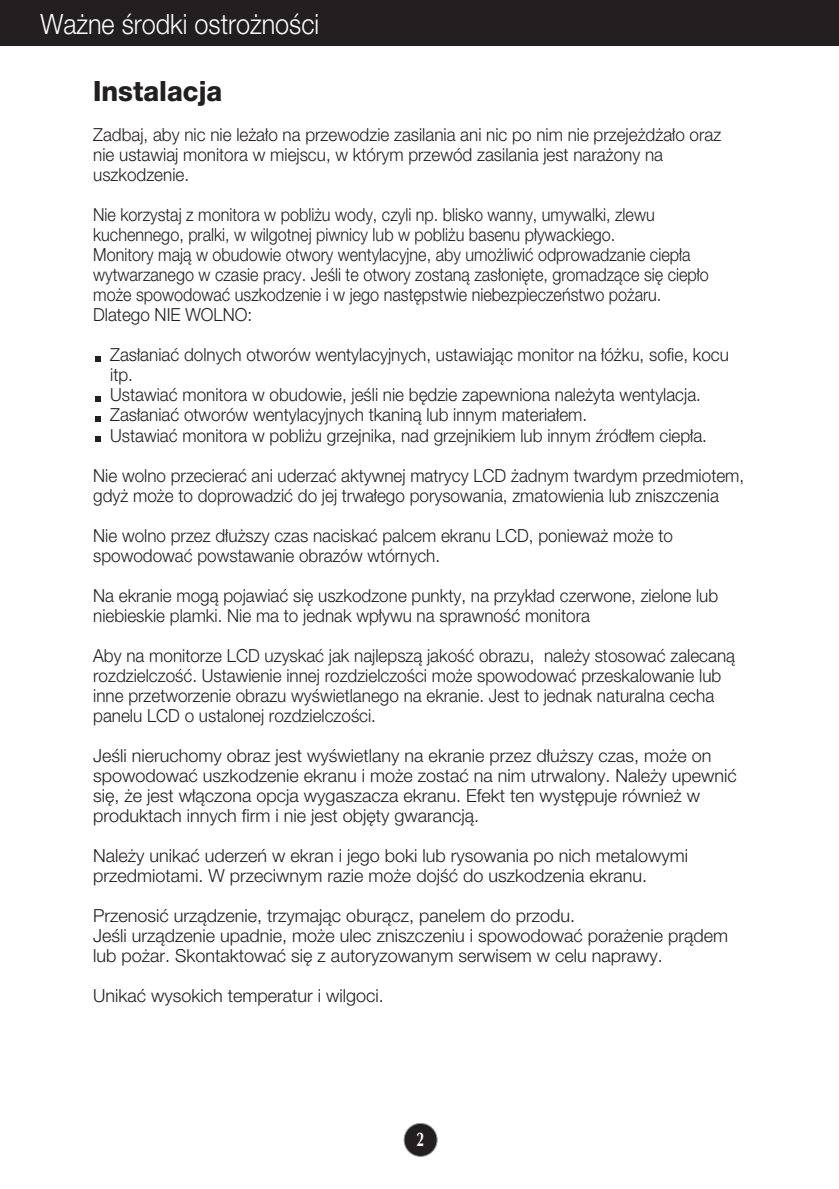
<style>
.page{position:relative;width:839px;height:1189px;background:#fff}
.page>*{position:absolute;margin:0;border:0;box-sizing:border-box;transform-origin:0 0}
.t1{font:300 28px "Helvetica Neue CE";color:#fff;scale:.9 1}
.t2{font:800 28px "Helvetica Neue CE";color:#231f20;scale:.95 1}
.t3{font:700 20px "Optima";color:#fff;scale:.7 1}
.t4{font:300 18px/20px "Helvetica Neue CE";color:#231f20;scale:.95 1}
.t5{font:300 18px/20px "Helvetica Neue CE";color:#231f20}
.t6{font:300 18px/20px "Helvetica Neue CE";color:#231f20;scale:.9 1}
</style>
<div class="page">
<div style="left:404px;top:1123px;width:33px;height:33px;background:#231f20;border-radius:50%"></div>
<div style="left:403px;top:1123px;width:34px;height:34px;border:2px solid #939598;border-radius:50%"></div>
<div style="left:0;top:0;width:839px;height:45px;background:#231f20"></div>
<svg style="left:95px;top:436px;width:6px;height:5px"></svg>
<svg style="left:95px;top:416px;width:6px;height:5px"></svg>
<svg style="left:95px;top:396px;width:6px;height:5px"></svg>
<svg style="left:95px;top:356px;width:6px;height:5px"></svg>
<h1 class="t1" style="left:40px;top:14px;width:311px">Wa˝ne Êrodki ostro˝noÊci</h1>
<h1 class="t2" style="left:93px;top:81px;width:137px">Instalacja</h1>
<p class="t4" style="left:93px;top:127px;width:662px">Zadbaj, aby nic nie le˝a∏o na przewodzie zasilania ani nic po nim nie przeje˝d˝a∏o oraz nie ustawiaj monitora w miejscu, w którym przewód zasilania jest nara˝ony na uszkodzenie.</p>
<p class="t6" style="left:93px;top:207px;width:685px">Nie korzystaj z monitora w pobli˝u wody, czyli np. blisko wanny, umywalki, zlewu kuchennego, pralki, w wilgotnej piwnicy lub w pobli˝u basenu p∏ywackiego.<br>Monitory majà w obudowie otwory wentylacyjne, aby umo˝liwiç odprowadzanie ciep∏a wytwarzanego w czasie pracy. JeÊli te otwory zostanà zas∏oni´te, gromadzàce si´ ciep∏o mo˝e spowodowaç uszkodzenie i w jego nast´pstwie niebezpieczeƒstwo po˝aru.<br>Dlatego NIE WOLNO:</p>
<p class="t4" style="left:110px;top:347px;width:653px">Zas∏aniaç dolnych otworów wentylacyjnych, ustawiajàc monitor na ∏ó˝ku, sofie, kocu itp.<br>Ustawiaç monitora w obudowie, jeÊli nie b´dzie zapewniona nale˝yta wentylacja.<br>Zas∏aniaç otworów wentylacyjnych tkaninà lub innym materia∏em.<br>Ustawiaç monitora w pobli˝u grzejnika, nad grzejnikiem lub innym êród∏em ciep∏a.</p>
<p class="t4" style="left:93px;top:467px;width:687px">Nie wolno przecieraç ani uderzaç aktywnej matrycy LCD ˝adnym twardym przedmiotem, gdy˝ mo˝e to doprowadziç do jej trwa∏ego porysowania, zmatowienia lub zniszczenia</p>
<p class="t4" style="left:93px;top:527px;width:612px">Nie wolno przez d∏u˝szy czas naciskaç palcem ekranu LCD, poniewa˝ mo˝e to spowodowaç powstawanie obrazów wtórnych.</p>
<p class="t4" style="left:93px;top:587px;width:659px">Na ekranie mogà pojawiaç si´ uszkodzone punkty, na przyk∏ad czerwone, zielone lub niebieskie plamki. Nie ma to jednak wp∏ywu na sprawnoÊç monitora</p>
<p class="t4" style="left:93px;top:647px;width:677px">Aby na monitorze LCD uzyskaç jak najlepszà jakoÊç obrazu, nale˝y stosowaç zalecanà rozdzielczoÊç. Ustawienie innej rozdzielczoÊci mo˝e spowodowaç przeskalowanie lub inne przetworzenie obrazu wyÊwietlanego na ekranie. Jest to jednak naturalna cecha panelu LCD o ustalonej rozdzielczoÊci.</p>
<p class="t5" style="left:93px;top:747px;width:645px">JeÊli nieruchomy obraz jest wyÊwietlany na ekranie przez d∏u˝szy czas, mo˝e on spowodowaç uszkodzenie ekranu i mo˝e zostaç na nim utrwalony. Nale˝y upewniç si´, ˝e jest w∏àczona opcja wygaszacza ekranu. Efekt ten wyst´puje równie˝ w produktach innych firm i nie jest obj´ty gwarancjà.</p>
<p class="t5" style="left:93px;top:847px;width:596px">Nale˝y unikaç uderzeƒ w ekran i jego boki lub rysowania po nich metalowymi przedmiotami. W przeciwnym razie mo˝e dojÊç do uszkodzenia ekranu.</p>
<p class="t5" style="left:93px;top:907px;width:636px">Przenosiç urzàdzenie, trzymajàc oburàcz, panelem do przodu.<br>JeÊli urzàdzenie upadnie, mo˝e ulec zniszczeniu i spowodowaç pora˝enie pràdem lub po˝ar. Skontaktowaç si´ z autoryzowanym serwisem w celu naprawy.</p>
<p class="t5" style="left:93px;top:987px;width:292px">Unikaç wysokich temperatur i wilgoci.</p>
<p class="t3" style="left:416px;top:1131px;width:13px">2</p>
</div>
